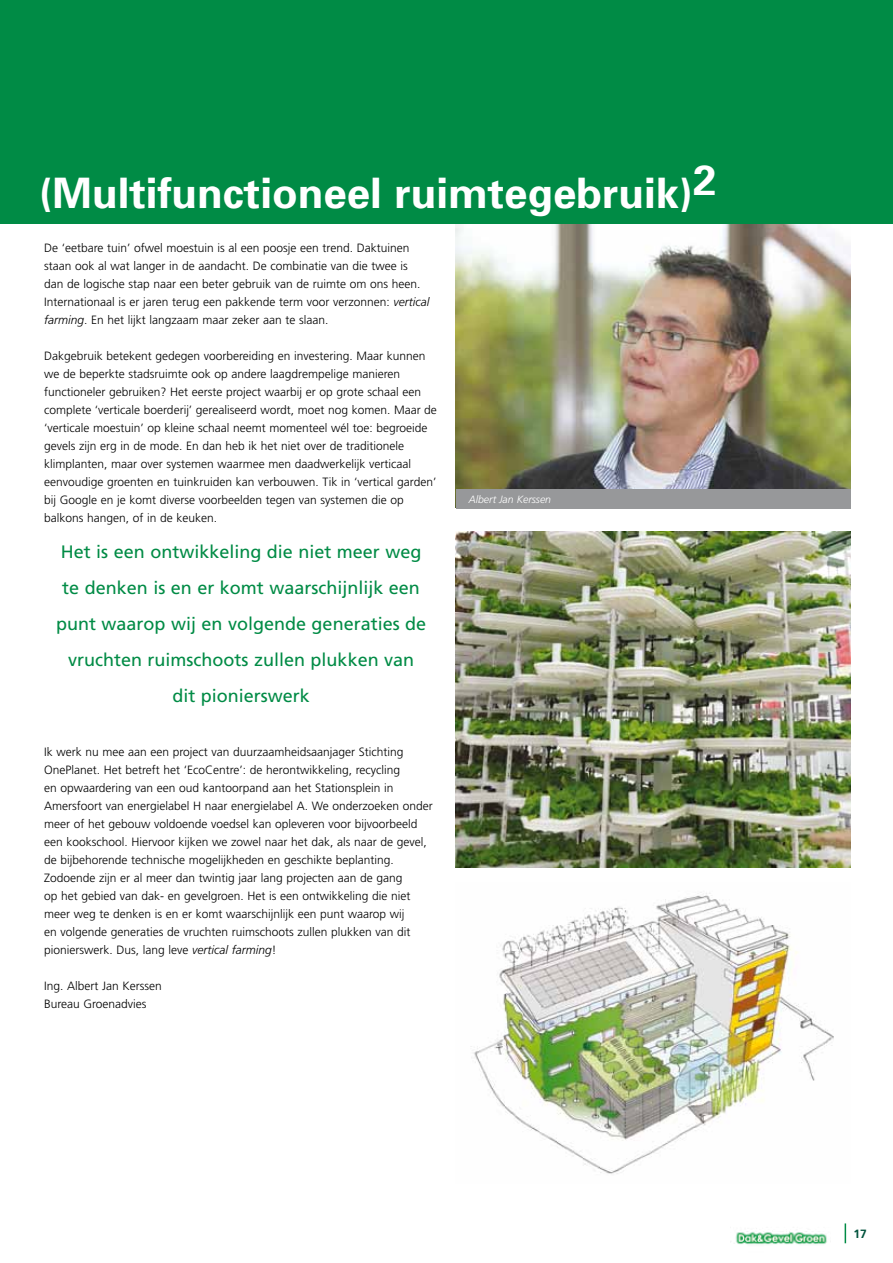
<style>
.page{position:relative;width:893px;height:1263px;background:#fff}
.page>*{position:absolute;margin:0;border:0;box-sizing:border-box;transform-origin:0 0}
.t1{font:700 42px "Univers";color:#fff}
.t2{font:18px/36px "Frutiger";color:#008b45;text-align:center}
.t3{font:300 12px/18px "Frutiger";color:#000}
.t4{font:700 12px "Frutiger";color:#00523c}
.t5{font:italic 300 10.5px "Frutiger";color:#fff}
.s1{font-style:italic}
</style>
<div class="page">
<svg style="left:845px;top:1223px;width:1px;height:20px"></svg>
<img style="left:735px;top:1231px;width:92px;height:14px">
<img style="left:455px;top:224px;width:395px;height:265px">
<img style="left:455px;top:531px;width:395px;height:336px">
<img style="left:471px;top:892px;width:363px;height:282px">
<div style="left:0;top:0;width:893px;height:224px;background:#008b45"></div>
<div style="left:455px;top:489px;width:395px;height:19px;background:#97989a"></div>
<h1 class="t1" style="left:39px;top:166px;width:679px">(Multifunctioneel ruimtegebruik)2</h1>
<p class="t3" style="left:44px;top:239px;width:387px">De ‘eetbare tuin’ ofwel moestuin is al een poosje een trend. Daktuinen staan ook al wat langer in de aandacht. De combinatie van die twee is dan de logische stap naar een beter gebruik van de ruimte om ons heen.<br>Internationaal is er jaren terug een pakkende term voor verzonnen: <span class="s1">vertical farming</span>. En het lijkt langzaam maar zeker aan te slaan.</p>
<p class="t3" style="left:44px;top:347px;width:394px">Dakgebruik betekent gedegen voorbereiding en investering. Maar kunnen we de beperkte stadsruimte ook op andere laagdrempelige manieren functioneler gebruiken? Het eerste project waarbij er op grote schaal een complete ‘verticale boerderij’ gerealiseerd wordt, moet nog komen. Maar de ‘verticale moestuin’ op kleine schaal neemt momenteel wél toe: begroeide gevels zijn erg in de mode. En dan heb ik het niet over de traditionele klimplanten, maar over systemen waarmee men daadwerkelijk verticaal eenvoudige groenten en tuinkruiden kan verbouwen. Tik in ‘vertical garden’ bij Google en je komt diverse voorbeelden tegen van systemen die op balkons hangen, of in de keuken.</p>
<h2 class="t2" style="left:56px;top:534px;width:372px">Het is een ontwikkeling die niet meer weg te denken is en er komt waarschijnlijk een punt waarop wij en volgende generaties de vruchten ruimschoots zullen plukken van dit pionierswerk</h2>
<p class="t3" style="left:44px;top:743px;width:390px">Ik werk nu mee aan een project van duurzaamheidsaanjager Stichting OnePlanet. Het betreft het ‘EcoCentre’: de herontwikkeling, recycling<br>en opwaardering van een oud kantoorpand aan het Stationsplein in Amersfoort van energielabel H naar energielabel A. We onderzoeken onder meer of het gebouw voldoende voedsel kan opleveren voor bijvoorbeeld een kookschool. Hiervoor kijken we zowel naar het dak, als naar de gevel, de bijbehorende technische mogelijkheden en geschikte beplanting.<br>Zodoende zijn er al meer dan twintig jaar lang projecten aan de gang<br>op het gebied van dak- en gevelgroen. Het is een ontwikkeling die niet meer weg te denken is en er komt waarschijnlijk een punt waarop wij<br>en volgende generaties de vruchten ruimschoots zullen plukken van dit pionierswerk. Dus, lang leve <span class="s1">vertical farming</span>!</p>
<p class="t3" style="left:44px;top:977px;width:119px">Ing. Albert Jan Kerssen<br>Bureau Groenadvies</p>
<p class="t5" style="left:469px;top:493px;width:84px">Albert Jan Kerssen</p>
<p class="t4" style="left:853px;top:1227px;width:15px">17</p>
</div>
